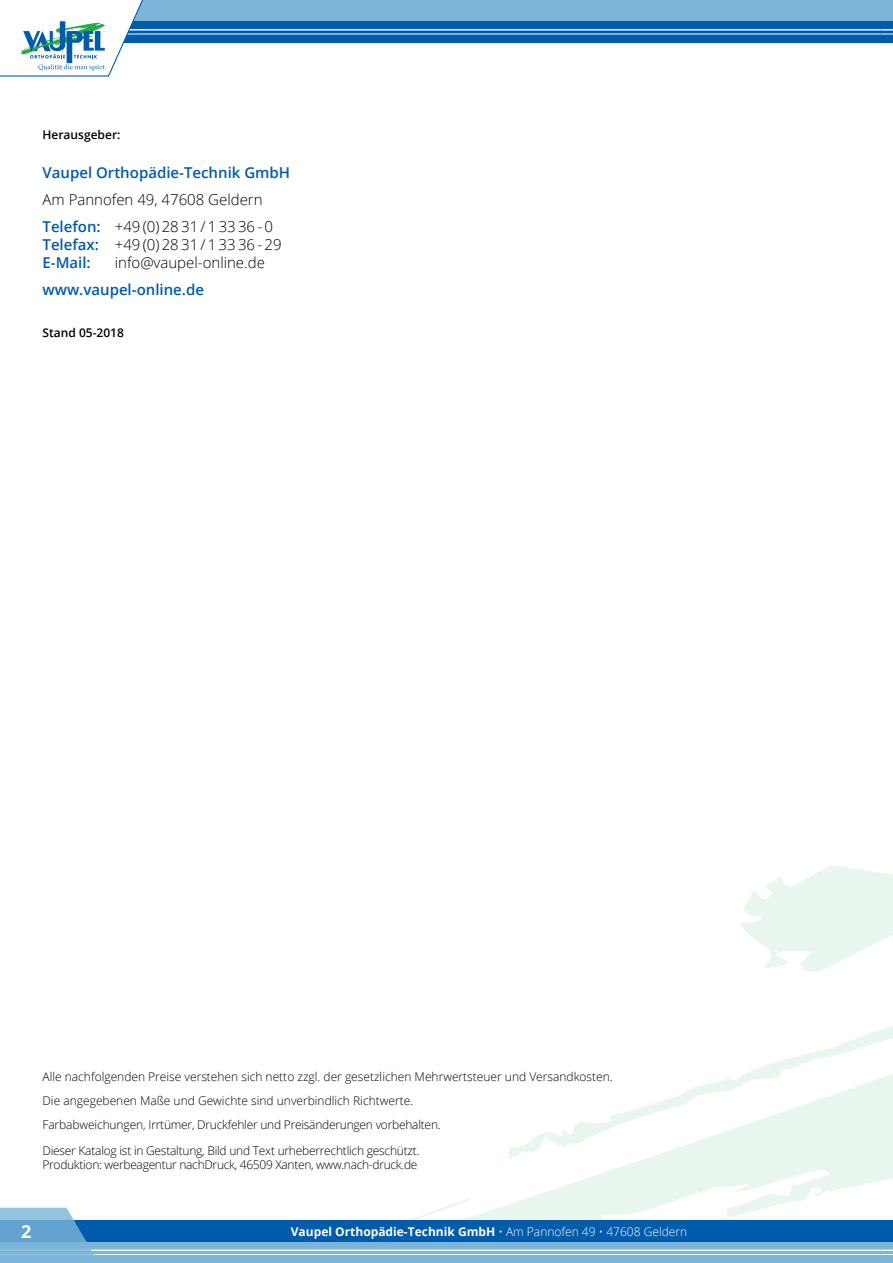
<style>
.page{position:relative;width:893px;height:1263px;background:#fff}
.page>*{position:absolute;margin:0;border:0;box-sizing:border-box;transform-origin:0 0}
.t1{font:700 18px "Open Sans";color:#fff}
.t2{font:300 15px/27px "Open Sans";color:#000}
.t3{font:600 15px "Open Sans";color:#005baa}
.t4{font:300 12px/24px "Open Sans";color:#000}
.t5{font:300 12px/14.4px "Open Sans";letter-spacing:-.02em;color:#000}
.t6{font:700 12px "Open Sans";color:#fff}
.t7{font:600 12px "Open Sans";color:#000}
.s1{font-weight:600;color:#005baa}
.s2{font-weight:300}
</style>
<div class="page">
<svg style="left:676px;top:865px;width:217px;height:326px"></svg>
<svg style="left:41px;top:1097px;width:788px;height:123px"></svg>
<div style="left:0;top:0;width:893px;height:43px;background:#7bb6da"></div>
<div style="left:0;top:21px;width:893px;height:22px;background:#005baa"></div>
<hr style="left:0;top:34px;width:893px;height:1px;background:#fff">
<hr style="left:0;top:29px;width:893px;height:2px;background:#fff">
<svg style="left:0;top:0;width:150px;height:77px"></svg>
<div style="left:0;top:1220px;width:893px;height:43px;background:#7bb6da"></div>
<div style="left:0;top:1220px;width:893px;height:22px;background:#005baa"></div>
<hr style="left:0;top:1254px;width:893px;height:1px;background:#f0f2ec">
<hr style="left:0;top:1249px;width:893px;height:2px;background:#f0f2ec">
<svg style="left:0;top:1208px;width:106px;height:47px"></svg>
<svg style="left:880px;top:29px;width:13px;height:6px"></svg>
<svg style="left:880px;top:1249px;width:13px;height:6px"></svg>
<p class="t7" style="left:43px;top:126px;width:79px">Herausgeber:</p>
<p class="t3" style="left:43px;top:162px;width:249px">Vaupel Orthopädie-Technik GmbH</p>
<p class="t2" style="left:43px;top:186px;width:232px">Am Pannofen 49, 47608 Geldern<br><span class="s1">Telefon:</span> +49 (0) 28 31 / 1 33 36 - 0</p>
<p class="t2" style="left:43px;top:235px;width:241px;line-height:18px"><span class="s1">Telefax:</span> +49 (0) 28 31 / 1 33 36 - 29<br><span class="s1">E-Mail:</span></p>
<p class="t2" style="left:115px;top:249px;width:152px">info@vaupel-online.de</p>
<p class="t3" style="left:43px;top:279px;width:163px">www.vaupel-online.de</p>
<p class="t7" style="left:43px;top:324px;width:83px">Stand 05-2018</p>
<p class="t4" style="left:43px;top:1064px;width:572px">Alle nachfolgenden Preise verstehen sich netto zzgl. der gesetzlichen Mehrwertsteuer und Versandkosten.<br>Die angegebenen Maße und Gewichte sind unverbindlich Richtwerte.<br>Farbabweichungen, Irrtümer, Druckfehler und Preisänderungen vorbehalten.</p>
<p class="t5" style="left:43px;top:1143px;width:378px">Dieser Katalog ist in Gestaltung, Bild und Text urheberrechtlich geschützt.<br>Produktion: werbeagentur nachDruck, 46509 Xanten, www.nach-druck.de</p>
<h1 class="t1" style="left:21px;top:1219px;width:12px">2</h1>
<p class="t6" style="left:291px;top:1223px;width:398px">Vaupel Orthopädie-Technik GmbH <span class="s2">• Am Pannofen 49 • 47608 Geldern</span></p>
</div>
